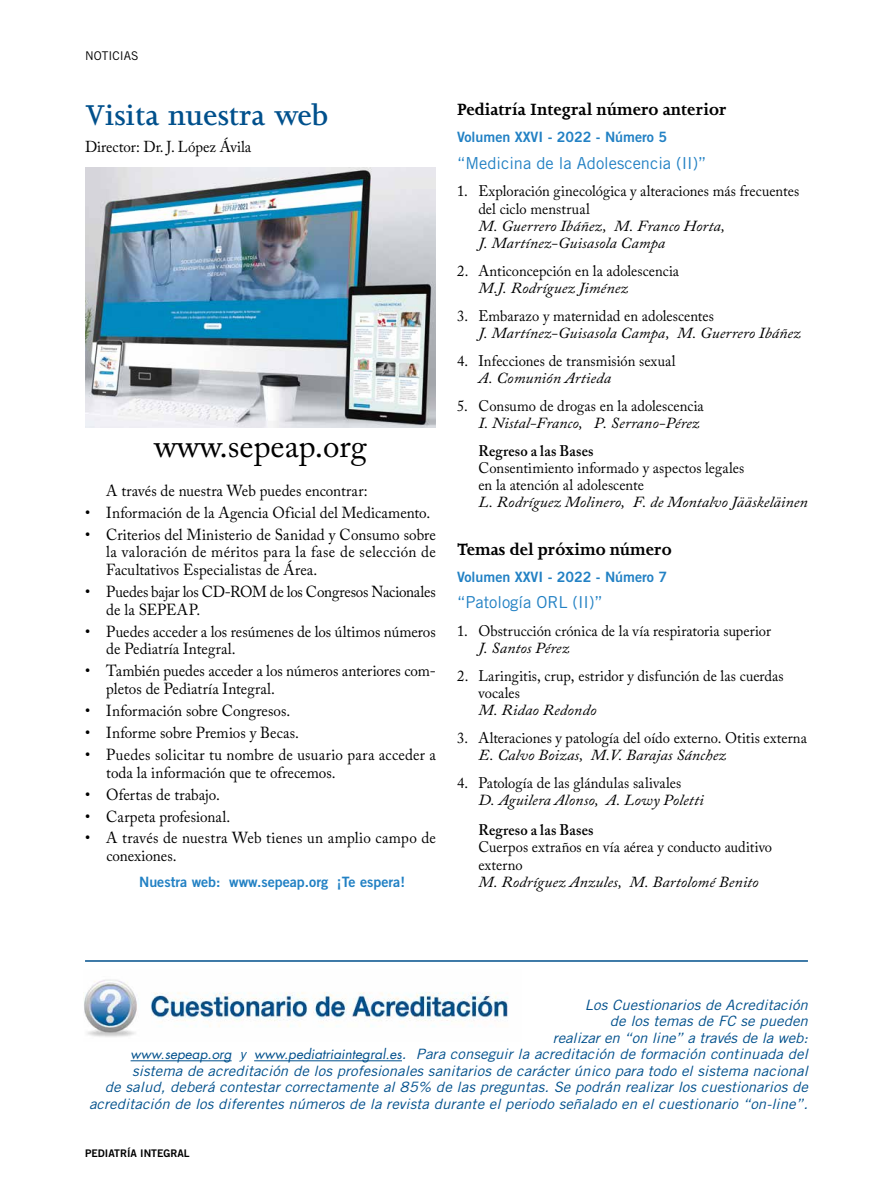
<style>
.page{position:relative;width:893px;height:1191px;background:#fff}
.page>*{position:absolute;margin:0;border:0;box-sizing:border-box;transform-origin:0 0}
.t1{font:600 33px "Joanna MT Std";color:#00508c}
.t2{font:33px "Adobe Caslon Pro";color:#000}
.t3{font:700 18.75px "Joanna MT Std";color:#000}
.t4{font:16.5px "Trade Gothic";color:#2281c4}
.t5{font:15.9px/17.7px "Adobe Caslon Pro";letter-spacing:.005em;color:#000;scale:.95 1}
.t6{font:15.9px/17.7px "Adobe Caslon Pro";letter-spacing:-.015em;color:#000;scale:.95 1}
.t7{font:15.75px "Adobe Caslon Pro";color:#000;scale:.95 1}
.t8{font:15.3px/17.1px "Adobe Caslon Pro";letter-spacing:.005em;color:#000;scale:.95 1}
.t9{font:italic 15.3px/17.1px "Adobe Caslon Pro";letter-spacing:.005em;color:#000;scale:1.05 1}
.t10{font:600 15.3px "Adobe Caslon Pro";letter-spacing:.015em;color:#000;scale:.95 1}
.t11{font:italic 14.25px/16.5px "Trade Gothic";letter-spacing:.005em;color:#00508c;text-align:right;scale:1.05 1}
.t12{font:14.25px "Trade Gothic Bold Two";color:#2281c4}
.t13{font:12px "Trade Gothic";color:#000}
.t14{font:10.5px "Trade Gothic Bold Two";color:#000}
.s1{font-family:"Futura";font-size:13.5px}
.s2{font-size:13.5px}
</style>
<div class="page">
<img style="left:85px;top:168px;width:351px;height:259px">
<hr style="left:131px;top:1060px;width:101px;height:1px;background:#00508c">
<hr style="left:254px;top:1060px;width:148px;height:1px;background:#00508c">
<img style="left:84px;top:979px;width:424px;height:58px">
<hr style="left:85px;top:960px;width:723px;height:1px;background:#00508c">
<p class="t13" style="left:85px;top:49px;width:55px">noticias</p>
<h1 class="t1" style="left:85px;top:97px;width:245px">Visita nuestra web</h1>
<p class="t7" style="left:85px;top:137px;width:177px">Director: Dr. J. López Ávila</p>
<h1 class="t2" style="left:154px;top:426px;width:214px">www.sepeap.org</h1>
<p class="t5" style="left:106px;top:481px;width:276px">A través de nuestra Web puedes encontrar:</p>
<p class="t5" style="left:85px;top:503px;width:365px">• Información de la Agencia Oficial del Medicamento.</p>
<p class="t5" style="left:106px;top:525px;width:348px;text-align:justify;text-indent:-21px">• Criterios del Ministerio de Sanidad y Consumo sobre la valoración de méritos para la fase de selección de Facultativos Especialistas de Área.</p>
<p class="t6" style="left:106px;top:582px;width:348px;text-indent:-21px">• Puedes bajar los CD-ROM de los Congresos Nacionales de la SEPEAP.</p>
<p class="t5" style="left:106px;top:622px;width:348px;text-indent:-21px">• Puedes acceder a los resúmenes de los últimos números de Pediatría Integral.</p>
<p class="t5" style="left:106px;top:662px;width:348px;text-indent:-21px">• También puedes acceder a los números anteriores com&shy;pletos de Pediatría Integral.</p>
<p class="t5" style="left:85px;top:701px;width:218px">• Información sobre Congresos.</p>
<p class="t5" style="left:85px;top:723px;width:227px">• Informe sobre Premios y Becas.</p>
<p class="t5" style="left:106px;top:745px;width:348px;text-indent:-21px">• Puedes solicitar tu nombre de usuario para acceder a toda la información que te ofrecemos.</p>
<p class="t5" style="left:85px;top:785px;width:144px">• Ofertas de trabajo.</p>
<p class="t5" style="left:85px;top:807px;width:154px">• Carpeta profesional.</p>
<p class="t5" style="left:106px;top:829px;width:348px;text-indent:-21px">• A través de nuestra Web tienes un amplio campo de conexiones.</p>
<p class="t12" style="left:139px;top:873px;width:268px">Nuestra web: www.sepeap.org ¡Te espera!</p>
<p class="t3" style="left:457px;top:100px;width:271px">Pediatría Integral número anterior</p>
<p class="t12" style="left:457px;top:128px;width:212px">Volumen XXVI - 2022 - Número 5</p>
<p class="t4" style="left:457px;top:153px;width:251px">“Medicina de la Adolescencia (II)”</p>
<p class="t8" style="left:478px;top:183px;width:339px;text-indent:-21px">1. Exploración ginecológica y alteraciones más frecuentes del ciclo menstrual</p>
<p class="t9" style="left:478px;top:217px;width:237px">M. Guerrero Ibáñez, M. Franco Horta,<br>J. Martínez-Guisasola Campa</p>
<p class="t8" style="left:457px;top:262px;width:235px">2. Anticoncepción en la adolescencia</p>
<p class="t9" style="left:478px;top:279px;width:144px">M.J. Rodríguez Jiménez</p>
<p class="t8" style="left:457px;top:307px;width:272px">3. Embarazo y maternidad en adolescentes</p>
<p class="t9" style="left:478px;top:324px;width:309px">J. Martínez-Guisasola Campa, M. Guerrero Ibáñez</p>
<p class="t8" style="left:457px;top:352px;width:231px">4. Infecciones de transmisión sexual</p>
<p class="t9" style="left:478px;top:369px;width:128px">A. Comunión Artieda</p>
<p class="t8" style="left:457px;top:397px;width:261px">5. Consumo de drogas en la adolescencia</p>
<p class="t9" style="left:478px;top:414px;width:212px">I. Nistal-Franco, P. Serrano-Pérez</p>
<p class="t10" style="left:478px;top:441px;width:123px">Regreso a las Bases</p>
<p class="t8" style="left:478px;top:459px;width:281px">Consentimiento informado y aspectos legales en la atención al adolescente</p>
<p class="t9" style="left:478px;top:493px;width:315px">L. Rodríguez Molinero, F. de Montalvo Jääskeläinen</p>
<p class="t3" style="left:457px;top:539px;width:216px">Temas del próximo número</p>
<p class="t12" style="left:457px;top:568px;width:212px">Volumen XXVI - 2022 - Número 7</p>
<p class="t4" style="left:457px;top:592px;width:147px">“Patología ORL (II)”</p>
<p class="t8" style="left:457px;top:622px;width:332px">1. Obstrucción crónica de la vía respiratoria superior</p>
<p class="t9" style="left:478px;top:639px;width:88px">J. Santos Pérez</p>
<p class="t8" style="left:478px;top:667px;width:323px;text-indent:-21px">2. Laringitis, crup, estridor y disfunción de las cuerdas vocales</p>
<p class="t9" style="left:478px;top:701px;width:114px">M. Ridao Redondo</p>
<p class="t8" style="left:457px;top:729px;width:370px">3. Alteraciones y patología del oído externo. Otitis externa</p>
<p class="t9" style="left:478px;top:746px;width:237px">E. Calvo Boizas, M.V. Barajas Sánchez</p>
<p class="t8" style="left:457px;top:774px;width:238px">4. Patología de las glándulas salivales</p>
<p class="t9" style="left:478px;top:791px;width:216px">D. Aguilera Alonso, A. Lowy Poletti</p>
<p class="t10" style="left:478px;top:821px;width:123px">Regreso a las Bases</p>
<p class="t8" style="left:478px;top:838px;width:311px">Cuerpos extraños en vía aérea y conducto auditivo externo</p>
<p class="t9" style="left:478px;top:873px;width:268px">M. Rodríguez Anzules, M. Bartolomé Benito</p>
<p class="t11" style="left:89px;top:996px;width:686px">Los Cuestionarios de Acreditación<br>de los temas de FC se pueden<br>realizar en “on line” a través de la web:<br><span class="s1">www.sepeap.org</span> <span class="s2">y</span> <span class="s1">www.pediatriaintegral.es</span>. Para conseguir la acreditación de formación continuada del sistema de acreditación de los profesionales sanitarios de carácter único para todo el sistema nacional<br>de salud, deberá contestar correctamente al 85% de las preguntas. Se podrán realizar los cuestionarios de acreditación de los diferentes números de la revista durante el periodo señalado en el cuestionario “on-line”.</p>
<p class="t14" style="left:85px;top:1146px;width:106px">PEDIATRÍA INTEGRAL</p>
</div>
